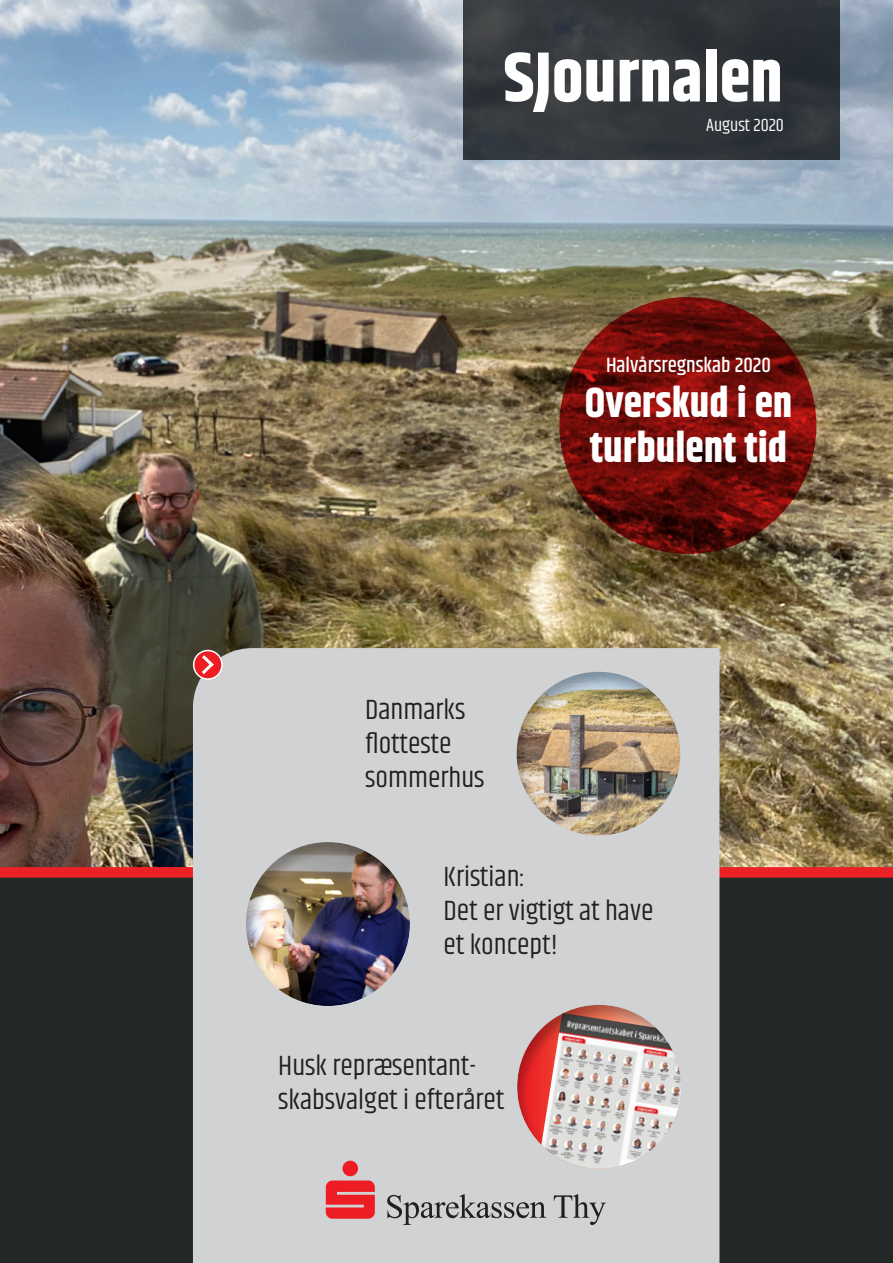
<style>
.page{position:relative;width:893px;height:1263px;background:#fff}
.page>*{position:absolute;margin:0;border:0;box-sizing:border-box;transform-origin:0 0}
.t1{font:700 70.5px "Khand";color:#fff}
.t2{font:700 42px/45px "Khand";color:#fff}
.t3{font:28.5px "Khand";color:#231f20}
.t4{font:500 21px "Khand";color:#fff}
.t5{font:18px "Khand";color:#fff}
</style>
<div class="page">
<img style="left:0;top:0;width:893px;height:867px">
<div style="left:0;top:878px;width:893px;height:385px;background:#222826"></div>
<div style="left:0;top:867px;width:893px;height:11px;background:#ec2125"></div>
<div style="left:463px;top:0;width:376px;height:159px;background:linear-gradient(to right,#3a3e41,#2b3035)"></div>
<div style="left:193px;top:648px;width:526px;height:615px;background:#d1d2d4"></div>
<svg style="left:194px;top:650px;width:28px;height:29px"></svg>
<div style="left:193px;top:650px;width:30px;height:30px;border:2px solid #fff;border-radius:50%"></div>
<svg style="left:198px;top:651px;width:19px;height:28px"></svg>
<svg style="left:326px;top:1180px;width:49px;height:39px;background:#e9383e"></svg>
<div style="left:342px;top:1161px;width:16px;height:15px;background:#ee1d23;border-radius:50%"></div>
<svg style="left:387px;top:1194px;width:159px;height:31px;background:#acacad"></svg>
<svg style="left:554px;top:1194px;width:52px;height:31px;background:#aeaeb0"></svg>
<div style="left:515px;top:1003px;width:166px;height:167px;background:#231f20;opacity:.33"></div>
<div style="left:244px;top:840px;width:166px;height:167px;background:#231f20;opacity:.33"></div>
<div style="left:514px;top:670px;width:167px;height:167px;background:#231f20;opacity:.33"></div>
<svg style="left:559px;top:297px;width:257px;height:257px;background:#6d0c09"></svg>
<p class="t1" style="left:503px;top:27px;width:281px">SJournalen</p>
<p class="t5" style="left:706px;top:115px;width:79px">August 2020</p>
<p class="t3" style="left:365px;top:692px;width:102px">Danmarks</p>
<p class="t3" style="left:365px;top:727px;width:88px">flotteste</p>
<p class="t3" style="left:365px;top:761px;width:121px">sommerhus</p>
<p class="t4" style="left:606px;top:352px;width:167px">Halvårsregnskab 2020</p>
<p class="t2" style="left:585px;top:382px;width:209px">Overskud i en turbulent tid</p>
<p class="t3" style="left:444px;top:859px;width:83px">Kristian:</p>
<p class="t3" style="left:444px;top:893px;width:211px">Det er vigtigt at have</p>
<p class="t3" style="left:444px;top:928px;width:116px">et koncept!</p>
<p class="t3" style="left:278px;top:1049px;width:199px">Husk repræsentant-</p>
<p class="t3" style="left:278px;top:1083px;width:228px">skabsvalget i efteråret</p>
</div>
